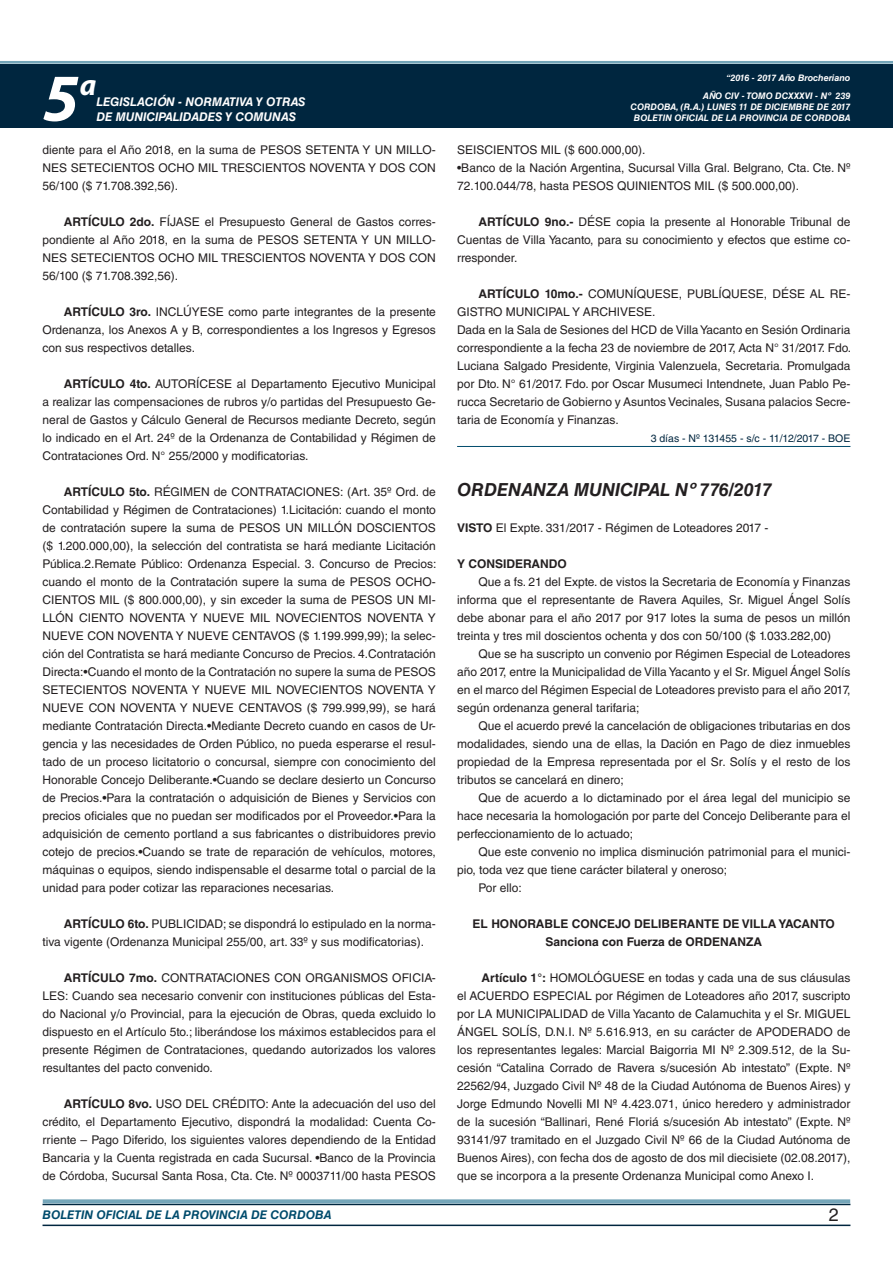
<style>
.page{position:relative;width:893px;height:1263px;background:#fff}
.page>*{position:absolute;margin:0;border:0;box-sizing:border-box;transform-origin:0 0}
.t1{font:italic 700 67.5px "Myriad Pro";color:#fff}
.t2{font:italic 700 30px "Myriad Pro";color:#fff}
.DOC__N{font:italic 700 18px "Helvetica LT Std";color:#231f20}
.t3{font:18px "Helvetica LT Std";color:#231f20}
.TEXTO_BASE{font:12px/18px "Helvetica LT Std";color:#231f20;text-align:justify}
.RESUELVE{font:700 12px/18px "Helvetica LT Std";color:#231f20;text-align:center}
.t4{font:italic 700 12px "Helvetica LT Std";color:#fff}
.t5{font:italic 700 12px "Helvetica LT Std";color:#004b6c}
.TEXTO_BASE-2{font:700 12px "Helvetica LT Std";color:#231f20}
.FECHA_DE_PUBLICACIÓN{font:10.5px "Helvetica LT Std";color:#00263f}
.t6{font:italic 700 9px/10.8px "Helvetica LT Std";color:#fff;text-align:right}
.s1{font-weight:700}
</style>
<div class="page">
<div style="left:0;top:61px;width:893px;height:6px;background:#fff;opacity:.75"></div>
<div style="left:0;top:64px;width:893px;height:64px;background:#00263f"></div>
<hr style="left:43px;top:1224px;width:807px;height:2px;background:#00263f">
<div style="left:42px;top:1198px;width:809px;height:8px;background:#fff;opacity:.75"></div>
<hr style="left:457px;top:446px;width:393px;height:1px;background:#004b6c">
<h1 class="t1" style="left:43px;top:54px;width:38px">5</h1>
<h2 class="t2" style="left:80px;top:66px;width:18px">a</h2>
<p class="t4" style="left:96px;top:95px;width:211px">LEGISLACIÓN - NORMATIVA Y OTRAS</p>
<p class="t4" style="left:96px;top:109px;width:201px">DE MUNICIPALIDADES Y COMUNAS</p>
<p class="TEXTO_BASE" style="left:43px;top:141px;width:395px">diente para el Año 2018, en la suma de PESOS SETENTA Y UN MILLO-NES SETECIENTOS OCHO MIL TRESCIENTOS NOVENTA Y DOS CON 56/100 ($ 71.708.392,56).</p>
<p class="TEXTO_BASE" style="left:43px;top:213px;width:395px;text-indent:21px"><span class="s1">ARTÍCULO 2do.</span> FÍJASE el Presupuesto General de Gastos corres&shy;pondiente al Año 2018, en la suma de PESOS SETENTA Y UN MILLO-NES SETECIENTOS OCHO MIL TRESCIENTOS NOVENTA Y DOS CON 56/100 ($ 71.708.392,56).</p>
<p class="TEXTO_BASE" style="left:43px;top:303px;width:395px;text-indent:21px"><span class="s1">ARTÍCULO 3ro.</span> INCLÚYESE como parte integrantes de la presente Ordenanza, los Anexos A y B, correspondientes a los Ingresos y Egresos con sus respectivos detalles.</p>
<p class="TEXTO_BASE" style="left:43px;top:375px;width:395px;text-indent:21px"><span class="s1">ARTÍCULO 4to.</span> AUTORÍCESE al Departamento Ejecutivo Municipal a realizar las compensaciones de rubros y/o partidas del Presupuesto Ge&shy;neral de Gastos y Cálculo General de Recursos mediante Decreto, según lo indicado en el Art. 24º de la Ordenanza de Contabilidad y Régimen de Contrataciones Ord. N° 255/2000 y modificatorias.</p>
<p class="TEXTO_BASE" style="left:43px;top:483px;width:395px;text-indent:21px"><span class="s1">ARTÍCULO 5to.</span> RÉGIMEN de CONTRATACIONES: (Art. 35º Ord. de Contabilidad y Régimen de Contrataciones) 1.Licitación: cuando el monto de contratación supere la suma de PESOS UN MILLÓN DOSCIENTOS ($ 1.200.000,00), la selección del contratista se hará mediante Licitación Pública.2.Remate Público: Ordenanza Especial. 3. Concurso de Precios: cuando el monto de la Contratación supere la suma de PESOS OCHO-CIENTOS MIL ($ 800.000,00), y sin exceder la suma de PESOS UN MI-LLÓN CIENTO NOVENTA Y NUEVE MIL NOVECIENTOS NOVENTA Y NUEVE CON NOVENTA Y NUEVE CENTAVOS ($ 1.199.999,99); la selec&shy;ción del Contratista se hará mediante Concurso de Precios. 4.Contratación Directa:•Cuando el monto de la Contratación no supere la suma de PESOS SETECIENTOS NOVENTA Y NUEVE MIL NOVECIENTOS NOVENTA Y NUEVE CON NOVENTA Y NUEVE CENTAVOS ($ 799.999,99), se hará mediante Contratación Directa.•Mediante Decreto cuando en casos de Ur&shy;gencia y las necesidades de Orden Público, no pueda esperarse el resul&shy;tado de un proceso licitatorio o concursal, siempre con conocimiento del Honorable Concejo Deliberante.•Cuando se declare desierto un Concurso de Precios.•Para la contratación o adquisición de Bienes y Servicios con precios oficiales que no puedan ser modificados por el Proveedor.•Para la adquisición de cemento portland a sus fabricantes o distribuidores previo cotejo de precios.•Cuando se trate de reparación de vehículos, motores, máquinas o equipos, siendo indispensable el desarme total o parcial de la unidad para poder cotizar las reparaciones necesarias.</p>
<p class="TEXTO_BASE" style="left:43px;top:915px;width:395px;text-indent:21px"><span class="s1">ARTÍCULO 6to.</span> PUBLICIDAD; se dispondrá lo estipulado en la norma&shy;tiva vigente (Ordenanza Municipal 255/00, art. 33º y sus modificatorias).</p>
<p class="TEXTO_BASE" style="left:43px;top:969px;width:395px;text-indent:21px"><span class="s1">ARTÍCULO 7mo.</span> CONTRATACIONES CON ORGANISMOS OFICIA-LES: Cuando sea necesario convenir con instituciones públicas del Esta&shy;do Nacional y/o Provincial, para la ejecución de Obras, queda excluido lo dispuesto en el Artículo 5to.; liberándose los máximos establecidos para el presente Régimen de Contrataciones, quedando autorizados los valores resultantes del pacto convenido.</p>
<p class="TEXTO_BASE" style="left:43px;top:1095px;width:395px;text-indent:21px"><span class="s1">ARTÍCULO 8vo.</span> USO DEL CRÉDITO: Ante la adecuación del uso del crédito, el Departamento Ejecutivo, dispondrá la modalidad: Cuenta Co&shy;rriente – Pago Diferido, los siguientes valores dependiendo de la Entidad Bancaria y la Cuenta registrada en cada Sucursal. •Banco de la Provincia de Córdoba, Sucursal Santa Rosa, Cta. Cte. Nº 0003711/00 hasta PESOS</p>
<p class="t6" style="left:726px;top:72px;width:126px">“2016 - 2017 Año Brocheriano</p>
<p class="t6" style="left:631px;top:91px;width:221px">AÑO CIV - TOMO DCXXXVI - Nº 239<br>CORDOBA, (R.A.) LUNES 11 DE DICIEMBRE DE 2017<br>BOLETIN OFICIAL DE LA PROVINCIA DE CORDOBA</p>
<p class="TEXTO_BASE" style="left:457px;top:141px;width:190px">SEISCIENTOS MIL ($ 600.000,00).</p>
<p class="TEXTO_BASE" style="left:457px;top:159px;width:395px">•Banco de la Nación Argentina, Sucursal Villa Gral. Belgrano, Cta. Cte. Nº<br>72.100.044/78, hasta PESOS QUINIENTOS MIL ($ 500.000,00).</p>
<p class="TEXTO_BASE" style="left:457px;top:213px;width:395px;text-indent:21px"><span class="s1">ARTÍCULO 9no.-</span> DÉSE copia la presente al Honorable Tribunal de Cuentas de Villa Yacanto, para su conocimiento y efectos que estime co&shy;rresponder.</p>
<p class="TEXTO_BASE" style="left:457px;top:285px;width:395px;text-indent:21px"><span class="s1">ARTÍCULO 10mo.-</span> COMUNÍQUESE, PUBLÍQUESE, DÉSE AL RE-<br>GISTRO MUNICIPAL Y ARCHIVESE.</p>
<p class="TEXTO_BASE" style="left:457px;top:321px;width:396px">Dada en la Sala de Sesiones del HCD de Villa Yacanto en Sesión Ordinaria correspondiente a la fecha 23 de noviembre de 2017, Acta N° 31/2017. Fdo.<br>Luciana Salgado Presidente, Virginia Valenzuela, Secretaria. Promulgada por Dto. N° 61/2017. Fdo. por Oscar Musumeci Intendnete, Juan Pablo Pe&shy;rucca Secretario de Gobierno y Asuntos Vecinales, Susana palacios Secre&shy;taria de Economía y Finanzas.</p>
<p class="FECHA_DE_PUBLICACIÓN" style="left:651px;top:432px;width:201px">3 días - Nº 131455 - s/c - 11/12/2017 - BOE</p>
<p class="DOC__N" style="left:457px;top:478px;width:316px">ORDENANZA MUNICIPAL Nº 776/2017</p>
<p class="TEXTO_BASE" style="left:457px;top:519px;width:313px"><span class="s1">VISTO</span> El Expte. 331/2017 - Régimen de Loteadores 2017 -</p>
<p class="TEXTO_BASE-2" style="left:457px;top:556px;width:111px">Y CONSIDERANDO</p>
<p class="TEXTO_BASE" style="left:478px;top:573px;width:374px">Que a fs. 21 del Expte. de vistos la Secretaria de Economía y Finanzas</p>
<p class="TEXTO_BASE" style="left:457px;top:591px;width:395px">informa que el representante de Ravera Aquiles, Sr. Miguel Ángel Solís</p>
<p class="TEXTO_BASE" style="left:457px;top:609px;width:395px">debe abonar para el año 2017 por 917 lotes la suma de pesos un millón</p>
<p class="TEXTO_BASE" style="left:457px;top:627px;width:376px">treinta y tres mil doscientos ochenta y dos con 50/100 ($ 1.033.282,00)</p>
<p class="TEXTO_BASE" style="left:478px;top:645px;width:374px">Que se ha suscripto un convenio por Régimen Especial de Loteadores</p>
<p class="TEXTO_BASE" style="left:457px;top:663px;width:395px">año 2017, entre la Municipalidad de Villa Yacanto y el Sr. Miguel Ángel Solís</p>
<p class="TEXTO_BASE" style="left:457px;top:681px;width:395px">en el marco del Régimen Especial de Loteadores previsto para el año 2017,</p>
<p class="TEXTO_BASE" style="left:457px;top:699px;width:184px">según ordenanza general tarifaria;</p>
<p class="TEXTO_BASE" style="left:457px;top:717px;width:395px;text-indent:21px">Que el acuerdo prevé la cancelación de obligaciones tributarias en dos modalidades, siendo una de ellas, la Dación en Pago de diez inmuebles propiedad de la Empresa representada por el Sr. Solís y el resto de los tributos se cancelará en dinero;</p>
<p class="TEXTO_BASE" style="left:457px;top:789px;width:395px;text-indent:21px">Que de acuerdo a lo dictaminado por el área legal del municipio se hace necesaria la homologación por parte del Concejo Deliberante para el perfeccionamiento de lo actuado;</p>
<p class="TEXTO_BASE" style="left:457px;top:843px;width:395px;text-indent:21px">Que este convenio no implica disminución patrimonial para el munici&shy;pio, toda vez que tiene carácter bilateral y oneroso;</p>
<p class="TEXTO_BASE" style="left:478px;top:879px;width:45px">Por ello:</p>
<p class="RESUELVE" style="left:473px;top:914px;width:364px">EL HONORABLE CONCEJO DELIBERANTE DE VILLA YACANTO<br>Sanciona con Fuerza de ORDENANZA</p>
<p class="TEXTO_BASE" style="left:457px;top:969px;width:395px;text-indent:24px"><span class="s1">Artículo 1°:</span> HOMOLÓGUESE en todas y cada una de sus cláusulas el ACUERDO ESPECIAL por Régimen de Loteadores año 2017, suscripto por LA MUNICIPALIDAD de Villa Yacanto de Calamuchita y el Sr. MIGUEL ÁNGEL SOLÍS, D.N.I. Nº 5.616.913, en su carácter de APODERADO de los representantes legales: Marcial Baigorria MI Nº 2.309.512, de la Su&shy;cesión “Catalina Corrado de Ravera s/sucesión Ab intestato” (Expte. Nº 22562/94, Juzgado Civil Nº 48 de la Ciudad Autónoma de Buenos Aires) y Jorge Edmundo Novelli MI Nº 4.423.071, único heredero y administrador de la sucesión “Ballinari, René Floriá s/sucesión Ab intestato” (Expte. Nº 93141/97 tramitado en el Juzgado Civil Nº 66 de la Ciudad Autónoma de Buenos Aires), con fecha dos de agosto de dos mil diecisiete (02.08.2017), que se incorpora a la presente Ordenanza Municipal como Anexo I.</p>
<p class="t5" style="left:43px;top:1208px;width:290px">BOLETIN OFICIAL DE LA PROVINCIA DE CORDOBA</p>
<p class="t3" style="left:829px;top:1204px;width:12px">2</p>
</div>
